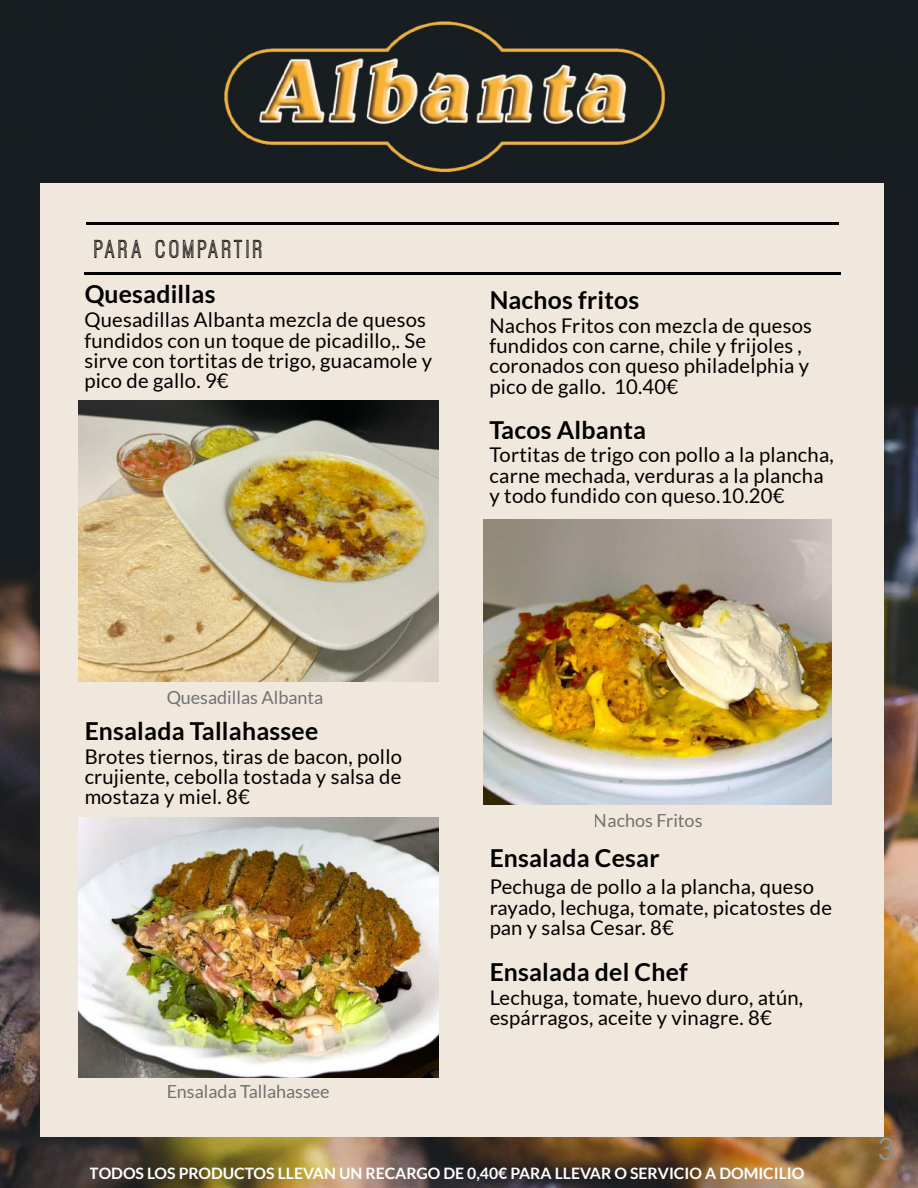
<style>
.page{position:relative;width:918px;height:1188px;background:#fff}
.page>*{position:absolute;margin:0;border:0;box-sizing:border-box;transform-origin:0 0}
.t1{font:31.5px "Arial";color:#8f8f8f}
.t2{font:27px "Ostrich Sans Inline";letter-spacing:.11em;color:#000}
.t3{font:700 24.75px "Lato";letter-spacing:.01em;color:#000}
.t4{font:20.25px/20.2px "Lato";letter-spacing:.01em;color:#000}
.t5{font:18px "Lato";color:#717274}
.t6{font:700 15.75px "Lato";color:#fff}
</style>
<div class="page">
<img style="left:0;top:0;width:918px;height:1188px">
<div style="left:41px;top:183px;width:843px;height:954px;background:#f0e7dd"></div>
<hr style="left:84px;top:273px;width:84px;height:2px;background:#000">
<hr style="left:168px;top:273px;width:83px;height:2px;background:#000">
<hr style="left:251px;top:273px;width:83px;height:2px;background:#000">
<hr style="left:334px;top:273px;width:84px;height:2px;background:#000">
<hr style="left:418px;top:273px;width:83px;height:2px;background:#000">
<hr style="left:501px;top:273px;width:84px;height:2px;background:#000">
<hr style="left:585px;top:273px;width:83px;height:2px;background:#000">
<hr style="left:668px;top:273px;width:83px;height:2px;background:#000">
<hr style="left:751px;top:273px;width:84px;height:2px;background:#000">
<hr style="left:87px;top:223px;width:83px;height:2px;background:#000">
<hr style="left:170px;top:223px;width:83px;height:2px;background:#000">
<hr style="left:253px;top:223px;width:84px;height:2px;background:#000">
<hr style="left:337px;top:223px;width:83px;height:2px;background:#000">
<hr style="left:420px;top:223px;width:84px;height:2px;background:#000">
<hr style="left:504px;top:223px;width:83px;height:2px;background:#000">
<hr style="left:587px;top:223px;width:83px;height:2px;background:#000">
<hr style="left:670px;top:223px;width:84px;height:2px;background:#000">
<hr style="left:754px;top:223px;width:83px;height:2px;background:#000">
<img style="left:79px;top:400px;width:360px;height:282px">
<img style="left:484px;top:520px;width:347px;height:284px">
<img style="left:79px;top:818px;width:360px;height:260px">
<img style="left:57px;top:0;width:804px;height:183px">
<h2 class="t2" style="left:94px;top:235px;width:170px">PARA COMPARTIR</h2>
<p class="t3" style="left:84px;top:278px;width:133px">Quesadillas</p>
<p class="t4" style="left:84px;top:309px;width:349px">Quesadillas Albanta mezcla de quesos fundidos con un toque de picadillo,. Se sirve con tortitas de trigo, guacamole y pico de gallo. 9€</p>
<p class="t3" style="left:489px;top:285px;width:151px">Nachos fritos</p>
<p class="t4" style="left:489px;top:315px;width:324px">Nachos Fritos con mezcla de quesos fundidos con carne, chile y frijoles , coronados con queso philadelphia y pico de gallo. 10.40€</p>
<p class="t3" style="left:489px;top:414px;width:158px">Tacos Albanta</p>
<p class="t4" style="left:490px;top:444px;width:346px">Tortitas de trigo con pollo a la plancha, carne mechada, verduras a la plancha y todo fundido con queso.10.20€</p>
<p class="t5" style="left:166px;top:686px;width:158px">Quesadillas Albanta</p>
<p class="t3" style="left:84px;top:716px;width:235px">Ensalada Tallahassee</p>
<p class="t4" style="left:84px;top:746px;width:319px;text-align:justify">Brotes tiernos, tiras de bacon, pollo crujiente, cebolla tostada y salsa de mostaza y miel. 8€</p>
<p class="t5" style="left:166px;top:1080px;width:165px">Ensalada Tallahassee</p>
<p class="t5" style="left:594px;top:809px;width:110px">Nachos Fritos</p>
<p class="t3" style="left:489px;top:843px;width:172px">Ensalada Cesar</p>
<p class="t4" style="left:489px;top:876px;width:344px">Pechuga de pollo a la plancha, queso rayado, lechuga, tomate, picatostes de pan y salsa Cesar. 8€</p>
<p class="t3" style="left:489px;top:957px;width:200px">Ensalada del Chef</p>
<p class="t4" style="left:489px;top:987px;width:315px">Lechuga, tomate, huevo duro, atún, espárragos, aceite y vinagre. 8€</p>
<p class="t6" style="left:90px;top:1163px;width:716px">TODOS LOS PRODUCTOS LLEVAN UN RECARGO DE 0,40€ PARA LLEVAR O SERVICIO A DOMICILIO</p>
<h1 class="t1" style="left:878px;top:1131px;width:19px">3</h1>
</div>
